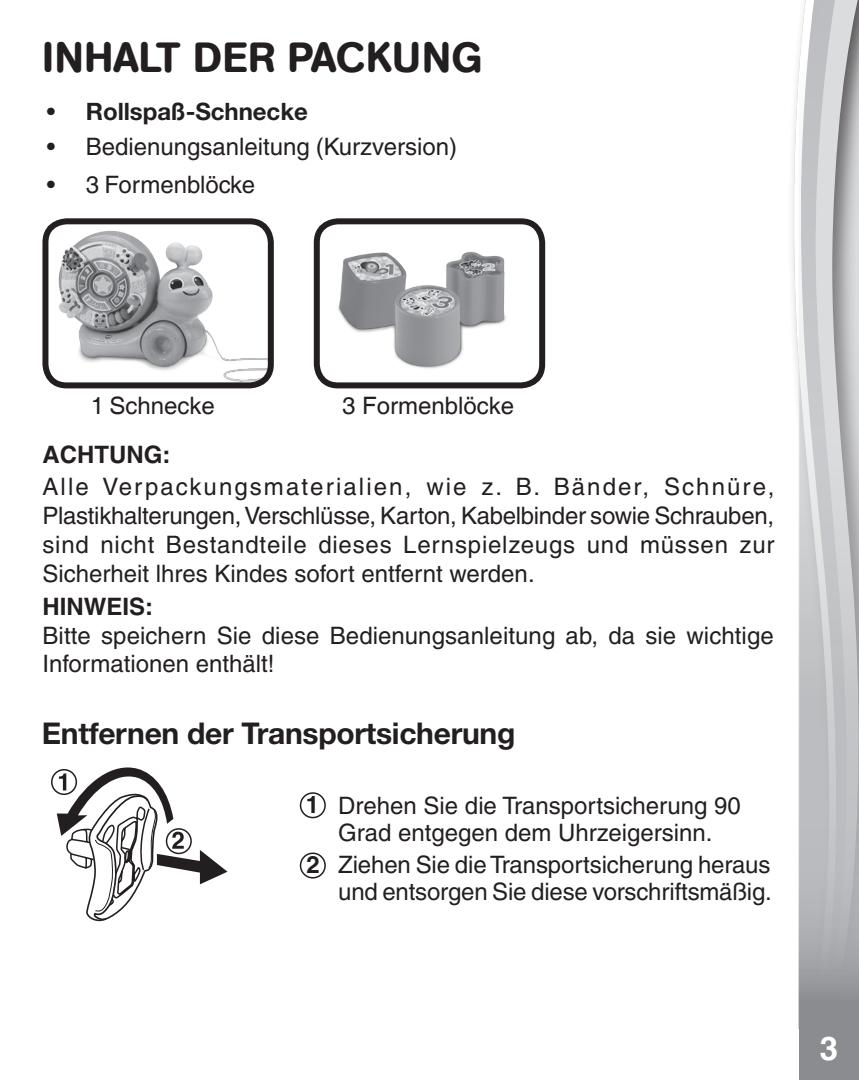
<style>
.page{position:relative;width:859px;height:1080px;background:#fff}
.page>*{position:absolute;margin:0;border:0;box-sizing:border-box;transform-origin:0 0}
.Headline{font:500 42px "AG Book Rounded";letter-spacing:.02em;color:#231f20}
.t1{font:700 33px "Helvetica";color:#fff}
.Second_line{font:700 30px "Helvetica Neue 75";letter-spacing:-.01em;color:#231f20}
.Headline-2{font:500 24px/28.8px "Helvetica";color:#231f20}
.Headline-3{font:24px "Helvetica";color:#231f20}
.Headline-4{font:700 24px "Helvetica Neue 75";letter-spacing:-.005em;color:#231f20}
.Headline-5{font:700 24px "Helvetica";color:#231f20}
.Body_text{font:700 24px "Helvetica";color:#231f20}
.s1{font-family:"Helvetica";font-weight:500}
</style>
<div class="page">
<svg style="left:793px;top:59px;width:6px;height:970px"></svg>
<svg style="left:799px;top:0;width:60px;height:1080px;background:#bebfc1"></svg>
<div style="left:51px;top:769px;width:26px;height:26px;border:2px solid #231f20;border-radius:50%"></div>
<svg style="left:57px;top:767px;width:170px;height:155px"></svg>
<div style="left:166px;top:828px;width:26px;height:26px;border:2px solid #231f20;border-radius:50%"></div>
<div style="left:300px;top:792px;width:26px;height:26px;border:2px solid #231f20;border-radius:50%"></div>
<div style="left:300px;top:853px;width:26px;height:26px;border:2px solid #231f20;border-radius:50%"></div>
<img style="left:52px;top:225px;width:215px;height:156px">
<div style="left:42px;top:218px;width:232px;height:170px;border:6px solid #231f20;border-radius:21px"></div>
<img style="left:321px;top:232px;width:221px;height:153px">
<div style="left:314px;top:218px;width:231px;height:170px;border:6px solid #231f20;border-radius:21px"></div>
<p class="Headline" style="left:42px;top:33px;width:441px">INHALT DER PACKUNG</p>
<p class="Headline-4" style="left:47px;top:97px;width:263px"><span class="s1">•</span> Rollspaß-Schnecke</p>
<p class="Headline-2" style="left:47px;top:133px;width:412px">• Bedienungsanleitung (Kurzversion)</p>
<p class="Headline-2" style="left:47px;top:170px;width:210px">• 3 Formenblöcke</p>
<p class="Headline-3" style="left:91px;top:392px;width:126px">1 Schnecke</p>
<p class="Headline-3" style="left:342px;top:392px;width:174px">3 Formenblöcke</p>
<p class="Headline-5" style="left:43px;top:440px;width:129px">ACHTUNG:</p>
<p class="Headline-2" style="left:43px;top:473px;width:733px;text-align:justify">Alle Verpackungsmaterialien, wie z. B. Bänder, Schnüre, Plastikhalterungen,Verschlüsse, Karton, Kabelbinder sowie Schrauben, sind nicht Bestandteile dieses Lernspielzeugs und müssen zur Sicherheit lhres Kindes sofort entfernt werden.</p>
<p class="Headline-5" style="left:43px;top:592px;width:112px">HINWEIS:</p>
<p class="Headline-2" style="left:43px;top:621px;width:733px">Bitte speichern Sie diese Bedienungsanleitung ab, da sie wichtige<br>Informationen enthält!</p>
<p class="Second_line" style="left:42px;top:715px;width:475px">Entfernen der Transportsicherung</p>
<p class="Body_text" style="left:306px;top:790px;width:15px">1</p>
<p class="Body_text" style="left:307px;top:850px;width:15px">2</p>
<p class="Headline-2" style="left:338px;top:792px;width:404px;line-height:27px">Drehen Sie die Transportsicherung 90<br>Grad entgegen dem Uhrzeigersinn.</p>
<p class="Headline-2" style="left:338px;top:851px;width:435px;line-height:27px">Ziehen Sie die Transportsicherung heraus und entsorgen Sie diese vorschriftsmäßig.</p>
<h2 class="t1" style="left:820px;top:1025px;width:24px">3 <sup>3</sup>3</h2>
</div>
